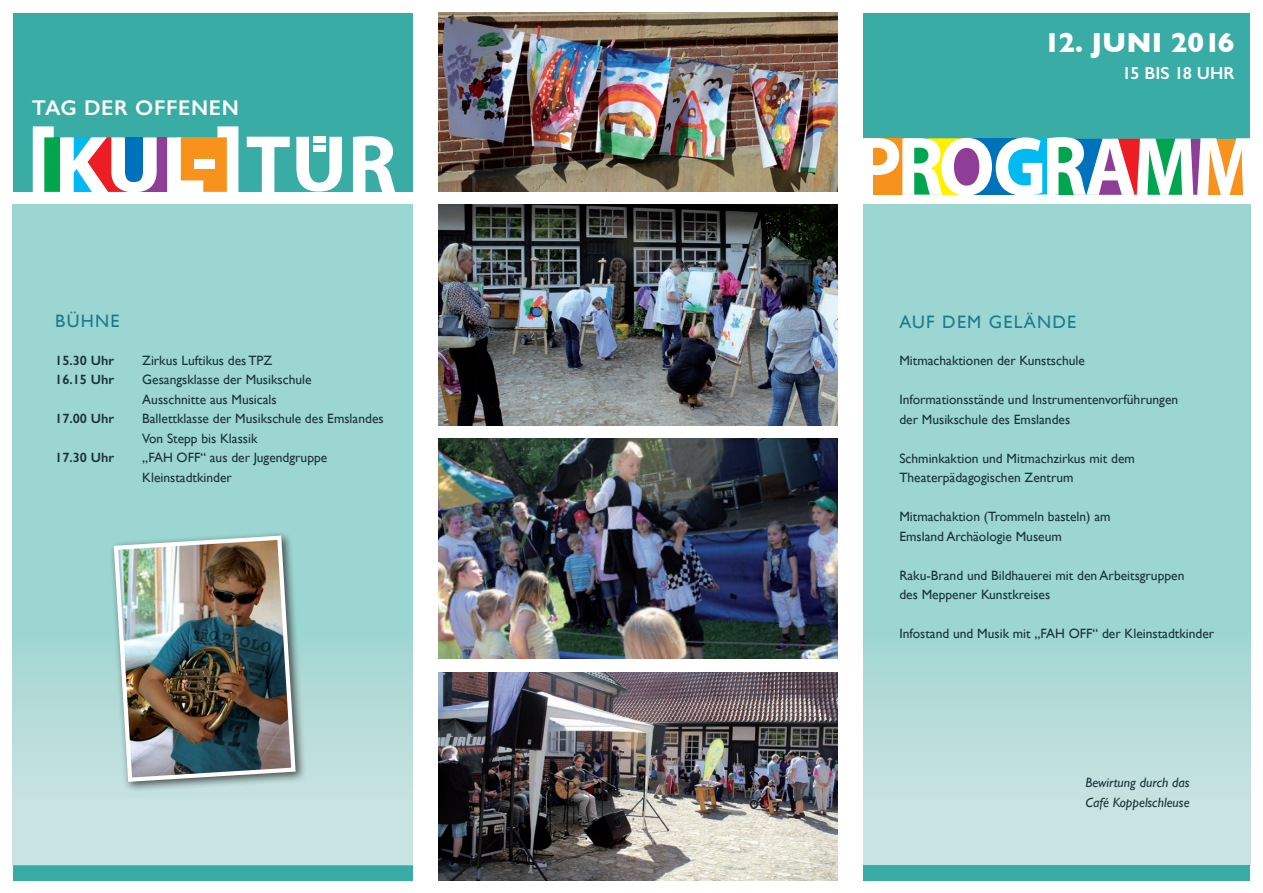
<style>
.page{position:relative;width:1263px;height:893px;background:#fff}
.page>*{position:absolute;margin:0;border:0;box-sizing:border-box;transform-origin:0 0}
.t1{font:700 28.05px "Gill Sans";color:#fff}
.t2{font:600 21.45px "Gill Sans";letter-spacing:.03em;color:#fff}
.t3{font:18px "Gill Sans";letter-spacing:.07em;color:#1b7c8c}
.t4{font:600 17.4px "Gill Sans";color:#fff}
.t5{font:13.5px/19.5px "Gill Sans";color:#1a3239}
.t6{font:italic 13.5px/19.5px "Gill Sans";color:#1a3239}
.t7{font:600 13.5px "Gill Sans";color:#1a3239}
</style>
<div class="page">
<div style="left:13px;top:13px;width:399px;height:178px;background:#39ada5"></div>
<div style="left:863px;top:13px;width:387px;height:178px;background:#39ada5"></div>
<svg style="left:863px;top:204px;width:387px;height:661px;background:#a6d8d5"></svg>
<div style="left:863px;top:865px;width:387px;height:15px;background:#39ada5"></div>
<div style="left:13px;top:865px;width:399px;height:15px;background:#39ada5"></div>
<svg style="left:13px;top:204px;width:399px;height:661px;background:#a5d8d5"></svg>
<img style="left:438px;top:438px;width:400px;height:221px">
<img style="left:438px;top:672px;width:400px;height:208px">
<img style="left:438px;top:13px;width:400px;height:178px">
<img style="left:438px;top:205px;width:400px;height:220px">
<svg style="left:863px;top:137px;width:387px;height:58px;background:#bfcac1"></svg>
<div style="left:109px;top:531px;width:198px;height:262px;background:#231f20;opacity:.75"></div>
<img style="left:112px;top:533px;width:186px;height:251px">
<svg style="left:247px;top:137px;width:43px;height:55px"></svg>
<svg style="left:296px;top:137px;width:46px;height:55px"></svg>
<div style="left:313px;top:137px;width:13px;height:6px;background:#fff"></div>
<div style="left:313px;top:146px;width:12px;height:6px;background:#fff"></div>
<svg style="left:353px;top:136px;width:42px;height:56px"></svg>
<div style="left:136px;top:137px;width:44px;height:55px;background:#8f3e97"></div>
<svg style="left:167px;top:126px;width:71px;height:66px;background:#e3c590"></svg>
<svg style="left:33px;top:126px;width:124px;height:66px"></svg>
<h2 class="t2" style="left:32px;top:95px;width:208px">TAG DER OFFENEN</h2>
<h3 class="t3" style="left:55px;top:310px;width:66px">BÜHNE</h3>
<p class="t7" style="left:55px;top:352px;width:60px">15.30 Uhr</p>
<p class="t5" style="left:142px;top:350px;width:131px">Zirkus Luftikus des TPZ</p>
<p class="t7" style="left:55px;top:371px;width:60px">16.15 Uhr</p>
<p class="t5" style="left:142px;top:370px;width:171px">Gesangsklasse der Musikschule<br>Ausschnitte aus Musicals</p>
<p class="t7" style="left:55px;top:410px;width:60px">17.00 Uhr</p>
<p class="t5" style="left:142px;top:409px;width:243px">Ballettklasse der Musikschule des Emslandes<br>Von Stepp bis Klassik</p>
<p class="t7" style="left:55px;top:449px;width:60px">17.30 Uhr</p>
<p class="t5" style="left:142px;top:448px;width:187px">„FAH OFF“ aus der Jugendgruppe<br>Kleinstadtkinder</p>
<h1 class="t1" style="left:1044px;top:20px;width:192px">12. JUNI 2016</h1>
<p class="t4" style="left:1122px;top:62px;width:114px">15 BIS 18 UHR</p>
<h3 class="t3" style="left:899px;top:311px;width:178px">AUF DEM GELÄNDE</h3>
<p class="t5" style="left:899px;top:351px;width:187px">Mitmachaktionen der Kunstschule</p>
<p class="t5" style="left:899px;top:390px;width:280px">Informationsstände und Instrumentenvorführungen der Musikschule des Emslandes</p>
<p class="t5" style="left:899px;top:448px;width:237px">Schminkaktion und Mitmachzirkus mit dem<br>Theaterpädagogischen Zentrum</p>
<p class="t5" style="left:899px;top:507px;width:213px">Mitmachaktion (Trommeln basteln) am<br>Emsland Archäologie Museum</p>
<p class="t5" style="left:899px;top:565px;width:287px">Raku-Brand und Bildhauerei mit den Arbeitsgruppen des Meppener Kunstkreises</p>
<p class="t5" style="left:899px;top:624px;width:316px">Infostand und Musik mit „FAH OFF“ der Kleinstadtkinder</p>
<p class="t6" style="left:1085px;top:773px;width:106px">Bewirtung durch das<br>Café Koppelschleuse</p>
</div>
